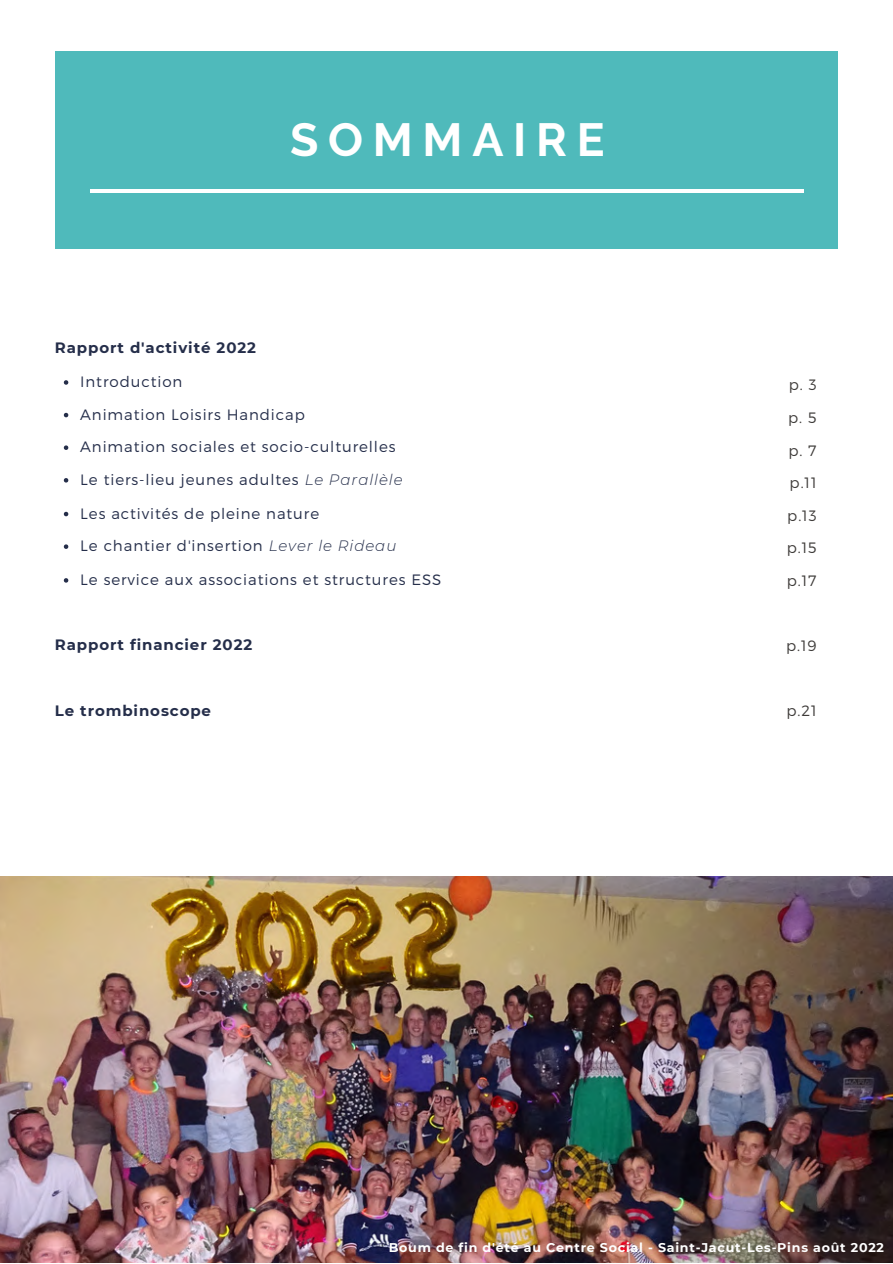
<style>
.page{position:relative;width:893px;height:1264px;background:#fff}
.page>*{position:absolute;margin:0;border:0;box-sizing:border-box;transform-origin:0 0}
.t1{font:700 46.35px "Raleway";letter-spacing:.21em;color:#fff}
.t2{font:300 15px "Montserrat";letter-spacing:.06em;color:#252e4a}
.t3{font:700 15px "Montserrat";letter-spacing:.06em;color:#252e4a}
.t4{font:300 15px "Montserrat";letter-spacing:.06em;color:#3e3b39}
.t5{font:700 12.6px "Montserrat";letter-spacing:.06em;color:#fff}
.s1{font-style:italic}
</style>
<div class="page">
<img style="left:0;top:876px;width:892px;height:386px">
<div style="left:55px;top:51px;width:782px;height:198px;background:#4fbabb"></div>
<hr style="left:91px;top:189px;width:712px;height:3px;background:#fff">
<svg style="left:64px;top:380px;width:4px;height:5px"></svg>
<svg style="left:64px;top:413px;width:4px;height:4px"></svg>
<svg style="left:64px;top:445px;width:4px;height:5px"></svg>
<svg style="left:64px;top:478px;width:4px;height:4px"></svg>
<svg style="left:64px;top:512px;width:4px;height:4px"></svg>
<svg style="left:64px;top:544px;width:4px;height:5px"></svg>
<svg style="left:64px;top:578px;width:4px;height:4px"></svg>
<p class="t1" style="left:290px;top:113px;width:316px">SOMMAIRE</p>
<p class="t3" style="left:55px;top:339px;width:203px">Rapport d'activité 2022</p>
<p class="t2" style="left:80px;top:372px;width:103px">Introduction</p>
<p class="t2" style="left:80px;top:404px;width:226px">Animation Loisirs Handicap</p>
<p class="t2" style="left:80px;top:437px;width:317px">Animation sociales et socio-culturelles</p>
<p class="t2" style="left:80px;top:469px;width:324px">Le tiers-lieu jeunes adultes <span class="s1">Le Parallèle</span></p>
<p class="t2" style="left:80px;top:503px;width:240px">Les activités de pleine nature</p>
<p class="t2" style="left:80px;top:536px;width:317px">Le chantier d'insertion <span class="s1">Lever le Rideau</span></p>
<p class="t2" style="left:80px;top:570px;width:362px">Le service aux associations et structures ESS</p>
<p class="t3" style="left:55px;top:635px;width:199px">Rapport financier 2022</p>
<p class="t3" style="left:55px;top:702px;width:158px">Le trombinoscope</p>
<p class="t4" style="left:788px;top:375px;width:29px">p. 3</p>
<p class="t4" style="left:788px;top:408px;width:30px">p. 5</p>
<p class="t4" style="left:788px;top:440px;width:30px">p. 7</p>
<p class="t4" style="left:789px;top:473px;width:28px">p.11</p>
<p class="t4" style="left:787px;top:505px;width:31px">p.13</p>
<p class="t4" style="left:786px;top:538px;width:31px">p.15</p>
<p class="t4" style="left:786px;top:571px;width:31px">p.17</p>
<p class="t4" style="left:786px;top:636px;width:32px">p.19</p>
<p class="t4" style="left:786px;top:701px;width:32px">p.21</p>
<p class="t5" style="left:389px;top:1240px;width:496px">Boum de fin d'été au Centre Social - Saint-Jacut-Les-Pins août 2022</p>
</div>
